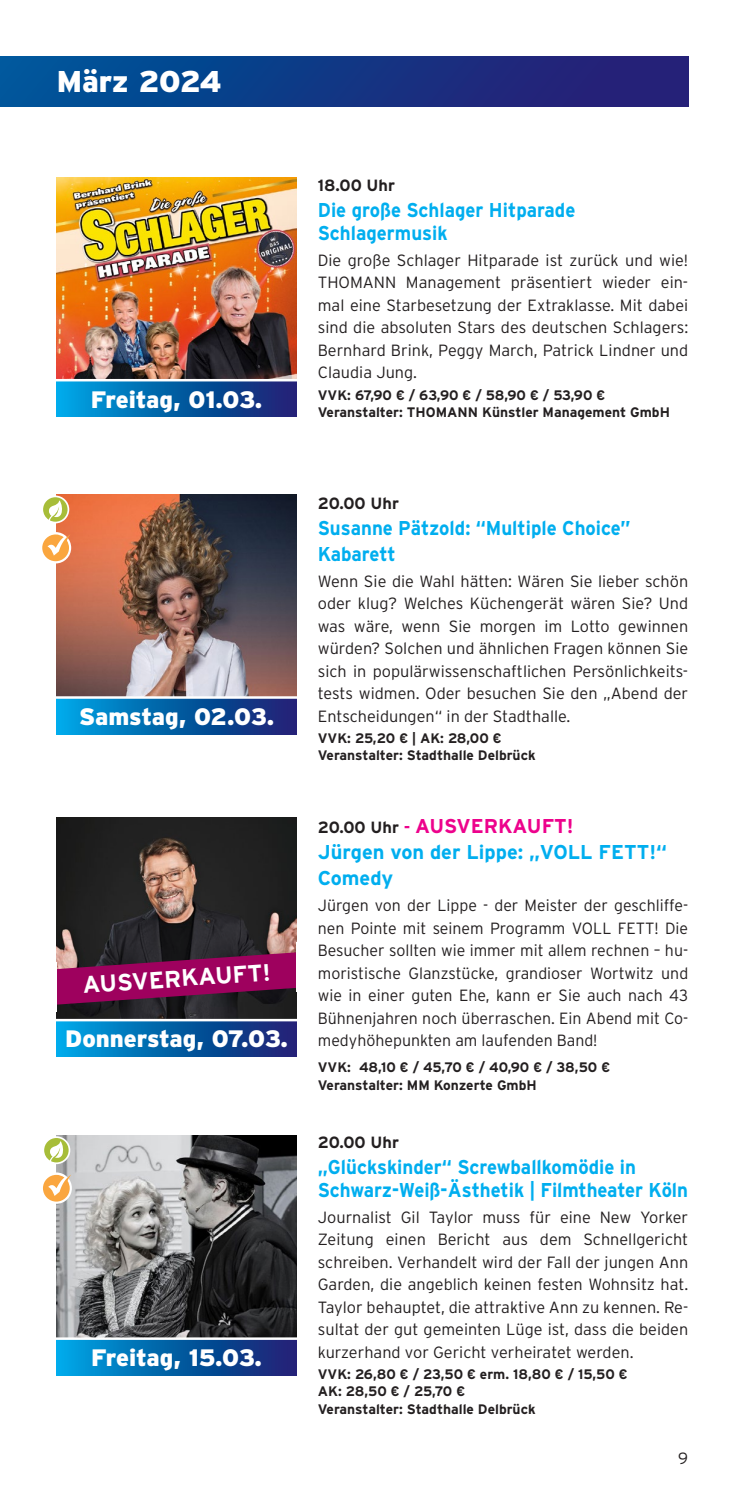
<style>
.page{position:relative;width:745px;height:1489px;background:#fff}
.page>*{position:absolute;margin:0;border:0;box-sizing:border-box;transform-origin:0 0}
.t1{font:900 30px "Interstate";letter-spacing:-.015em;color:#fff}
.t2{font:900 23.75px "Interstate";letter-spacing:-.01em;color:#fff}
.t3{font:700 23.75px "Interstate";color:#fff}
.t4{font:700 20px/22.5px "Interstate";color:#00aeef;scale:.93 1}
.t5{font:700 20px/26px "Interstate";color:#00aeef}
.t6{font:300 16.25px/22.5px "Interstate";color:#231f20;text-align:justify}
.t7{font:700 16.25px "Interstate";color:#231f20}
.t8{font:700 13.75px/17.5px "Interstate";color:#231f20}
.s1{font-size:16.25px;color:#231f20}
.s2{font-size:16.25px;color:#ed028c}
.s3{color:#ed028c}
</style>
<div class="page">
<div style="left:0;top:57px;width:687px;height:49px;background:linear-gradient(to right,#00569a,#2a1972)"></div>
<img style="left:57px;top:177px;width:239px;height:202px">
<div style="left:57px;top:381px;width:239px;height:36px;background:linear-gradient(to right,#00a4e1,#171b6c)"></div>
<img style="left:57px;top:817px;width:239px;height:201px">
<div style="left:57px;top:1021px;width:239px;height:35px;background:linear-gradient(to right,#00a4e1,#171b6c)"></div>
<img style="left:57px;top:494px;width:239px;height:202px">
<div style="left:57px;top:698px;width:239px;height:36px;background:linear-gradient(to right,#00a4e1,#171b6c)"></div>
<div style="left:40px;top:532px;width:31px;height:31px;background:#fff;border-radius:50%"></div>
<svg style="left:42px;top:534px;width:28px;height:27px"></svg>
<svg style="left:41px;top:495px;width:28px;height:28px"></svg>
<svg style="left:43px;top:497px;width:24px;height:24px"></svg>
<img style="left:57px;top:1135px;width:239px;height:202px">
<div style="left:57px;top:1339px;width:239px;height:36px;background:linear-gradient(to right,#00a4e1,#171b6c)"></div>
<svg style="left:41px;top:1172px;width:31px;height:31px"></svg>
<svg style="left:43px;top:1174px;width:28px;height:27px"></svg>
<svg style="left:42px;top:1136px;width:28px;height:28px"></svg>
<svg style="left:44px;top:1137px;width:25px;height:25px"></svg>
<svg style="left:56px;top:952px;width:241px;height:52px;background:#7b0f4f"></svg>
<div style="left:51px;top:962px;width:6px;height:49px;background:#fff"></div>
<div style="left:296px;top:942px;width:6px;height:49px;background:#fff"></div>
<h1 class="t1" style="left:57px;top:64px;width:166px">März 2024</h1>
<h2 class="t2" style="left:91px;top:385px;width:173px">Freitag, 01.03.</h2>
<h2 class="t2" style="left:79px;top:702px;width:196px">Samstag, 02.03.</h2>
<h2 class="t3" style="left:82px;top:971px;width:190px;rotate:-4deg">AUSVERKAUFT!</h2>
<h2 class="t2" style="left:65px;top:1025px;width:224px">Donnerstag, 07.03.</h2>
<h2 class="t2" style="left:91px;top:1343px;width:172px">Freitag, 15.03.</h2>
<p class="t7" style="left:317px;top:176px;width:79px">18.00 Uhr</p>
<p class="t4" style="left:317px;top:199px;width:278px">Die große Schlager Hitparade<br>Schlagermusik</p>
<p class="t6" style="left:317px;top:249px;width:371px">Die große Schlager Hitparade ist zurück und wie!<br>THOMANN Management präsentiert wieder ein&shy;mal eine Starbesetzung der Extraklasse. Mit dabei sind die absoluten Stars des deutschen Schlagers:<br>Bernhard Brink, Peggy March, Patrick Lindner und Claudia Jung.</p>
<p class="t8" style="left:317px;top:386px;width:353px">VVK: 67,90 € / 63,90 € / 58,90 € / 53,90 €<br>Veranstalter: THOMANN Künstler Management GmbH</p>
<p class="t7" style="left:317px;top:494px;width:83px">20.00 Uhr</p>
<p class="t4" style="left:317px;top:514px;width:337px;line-height:26px">Susanne Pätzold: “Multiple Choice”<br>Kabarett</p>
<p class="t6" style="left:317px;top:569px;width:371px">Wenn Sie die Wahl hätten: Wären Sie lieber schön oder klug? Welches Küchengerät wären Sie? Und was wäre, wenn Sie morgen im Lotto gewinnen würden? Solchen und ähnlichen Fragen können Sie sich in populärwissenschaftlichen Persönlichkeits&shy;tests widmen. Oder besuchen Sie den „Abend der Entscheidungen“ in der Stadthalle.</p>
<p class="t8" style="left:317px;top:729px;width:219px">VVK: 25,20 € | AK: 28,00 €<br>Veranstalter: Stadthalle Delbrück</p>
<p class="t5" style="left:317px;top:813px;width:350px"><span class="s1">20.00 Uhr</span> <span class="s2">-</span> <span class="s3">AUSVERKAUFT!<br></span>Jürgen von der Lippe: „VOLL FETT!“<br>Comedy</p>
<p class="t6" style="left:317px;top:894px;width:371px">Jürgen von der Lippe - der Meister der geschliffe&shy;nen Pointe mit seinem Programm VOLL FETT! Die Besucher sollten wie immer mit allem rechnen – hu&shy;moristische Glanzstücke, grandioser Wortwitz und wie in einer guten Ehe, kann er Sie auch nach 43<br>Bühnenjahren noch überraschen. Ein Abend mit Co&shy;medyhöhepunkten am laufenden Band!</p>
<p class="t8" style="left:317px;top:1058px;width:293px">VVK: 48,10 € / 45,70 € / 40,90 € / 38,50 €<br>Veranstalter: MM Konzerte GmbH</p>
<p class="t7" style="left:317px;top:1133px;width:83px">20.00 Uhr</p>
<p class="t4" style="left:317px;top:1155px;width:399px">„Glückskinder“ Screwballkomödie in<br>Schwarz-Weiß-Ästhetik | Filmtheater Köln</p>
<p class="t6" style="left:317px;top:1205px;width:371px">Journalist Gil Taylor muss für eine New Yorker Zeitung einen Bericht aus dem Schnellgericht schreiben. Verhandelt wird der Fall der jungen Ann Garden, die angeblich keinen festen Wohnsitz hat.<br>Taylor behauptet, die attraktive Ann zu kennen. Re&shy;sultat der gut gemeinten Lüge ist, dass die beiden kurzerhand vor Gericht verheiratet werden.</p>
<p class="t8" style="left:317px;top:1364px;width:311px">VVK: 26,80 € / 23,50 € erm. 18,80 € / 15,50 €<br>AK: 28,50 € / 25,70 €<br>Veranstalter: Stadthalle Delbrück</p>
<p class="t6" style="left:677px;top:1446px;width:11px">9</p>
</div>
